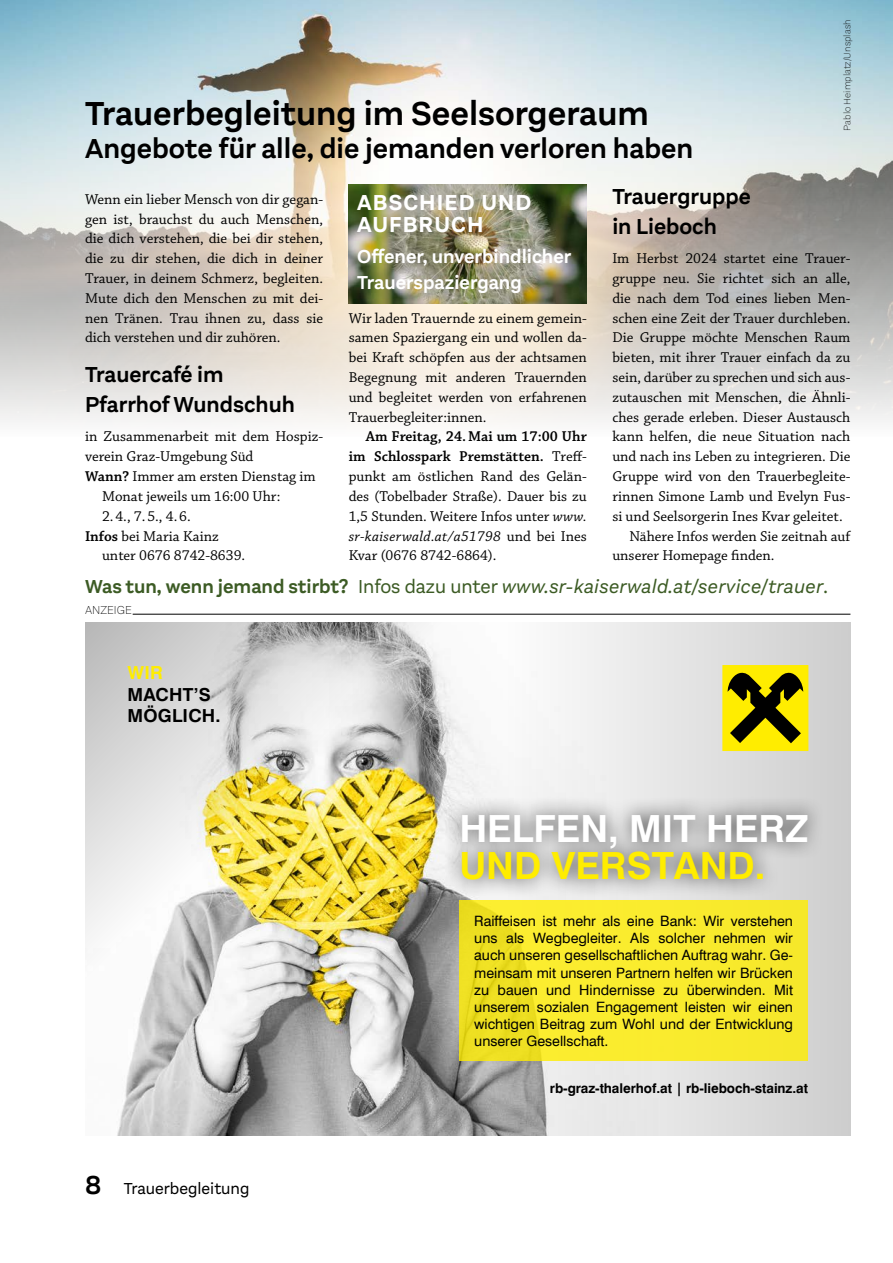
<style>
.page{position:relative;width:893px;height:1263px;background:#fff}
.page>*{position:absolute;margin:0;border:0;box-sizing:border-box;transform-origin:0 0}
.t1{font:700 37.5px "Swiss 721 BT";color:#fff}
.t2{font:700 37.5px "Swiss 721 BT";color:#ffed00}
.t3{font:600 34.5px "Aestetico";color:#000}
.t4{font:600 28.5px "Aestetico";color:#000}
.t5{font:600 22.5px/30px "Aestetico";color:#000}
.t6{font:700 22.5px/22.5px "Aestetico";letter-spacing:.05em;color:#fff}
.t7{font:italic 19.5px "Aestetico";letter-spacing:.02em;color:#3c5b24}
.t8{font:600 19.5px/25.5px "Aestetico";color:#fff}
.t9{font:700 18px/21.6px "Swiss 721 BT";letter-spacing:.01em;color:#000}
.t10{font:700 18px "Swiss 721 BT";color:#ffed00}
.t11{font:16.5px "Aestetico";color:#000}
.t12{font:15px/19.8px "Chaparral Pro";color:#000;text-align:justify}
.t13{font:14.25px/17.1px "Swiss 721 BT";color:#000;text-align:justify}
.t14{font:700 13.5px "Swiss 721 BT";letter-spacing:-.005em;color:#000}
.t15{font:200 12px "Aestetico";color:#000}
.t16{font:200 9.75px "Aestetico";color:#000}
.s1{font-weight:600}
.s2{font-style:italic}
.s3{font-weight:600;font-style:normal}
.s4{font-style:normal}
.s5{font-weight:600;font-size:27px}
</style>
<div class="page">
<img style="left:0;top:0;width:893px;height:422px">
<hr style="left:133px;top:614px;width:717px;height:1px;background:#000">
<img style="left:117px;top:767px;width:385px;height:368px">
<svg style="left:502px;top:623px;width:348px;height:512px"></svg>
<svg style="left:85px;top:623px;width:404px;height:417px"></svg>
<div style="left:723px;top:665px;width:85px;height:85px;background:#ffed00"></div>
<svg style="left:728px;top:672px;width:75px;height:71px"></svg>
<div style="left:443px;top:796px;width:382px;height:102px;background:#000;opacity:.75"></div>
<div style="left:459px;top:900px;width:349px;height:161px;background:linear-gradient(to right,#f2e426,#fbed2f)"></div>
<img style="left:349px;top:185px;width:238px;height:119px">
<h2 class="t3" style="left:85px;top:93px;width:565px">Trauerbegleitung im Seelsorgeraum</h2>
<h3 class="t4" style="left:85px;top:131px;width:610px">Angebote für alle, die jemanden verloren haben</h3>
<p class="t16" style="left:842px;top:131px;width:113px;rotate:-90deg">Pablo Heimplatz/Unsplash</p>
<p class="t12" style="left:85px;top:190px;width:240px">Wenn ein lieber Mensch von dir gegan&shy;gen ist, brauchst du auch Menschen, die dich verstehen, die bei dir stehen, die zu dir stehen, die dich in deiner Trauer, in deinem Schmerz, begleiten.<br>Mute dich den Menschen zu mit dei&shy;nen Tränen. Trau ihnen zu, dass sie dich verstehen und dir zuhören.</p>
<h3 class="t5" style="left:85px;top:360px;width:211px">Trauercafé im<br>Pfarrhof Wundschuh</h3>
<p class="t12" style="left:85px;top:427px;width:240px">in Zusammenarbeit mit dem Hospiz-</p>
<p class="t12" style="left:85px;top:447px;width:170px">verein Graz-Umgebung Süd</p>
<p class="t12" style="left:85px;top:467px;width:232px"><span class="s1">Wann?</span> Immer am ersten Dienstag im</p>
<p class="t12" style="left:102px;top:487px;width:180px">Monat jeweils um 16:00 Uhr:</p>
<p class="t12" style="left:102px;top:507px;width:90px">2.4., 7.5., 4.6.</p>
<p class="t12" style="left:85px;top:526px;width:135px"><span class="s1">Infos</span> bei Maria Kainz</p>
<p class="t12" style="left:102px;top:546px;width:145px">unter 0676 8742-8639.</p>
<h3 class="t6" style="left:357px;top:191px;width:176px">ABSCHIED UND<br>AUFBRUCH</h3>
<h3 class="t8" style="left:357px;top:244px;width:216px">Offener, unverbindlicher<br>Trauerspaziergang</h3>
<p class="t12" style="left:349px;top:309px;width:240px">Wir laden Trauernde zu einem gemein&shy;samen Spaziergang ein und wollen da&shy;bei Kraft schöpfen aus der achtsamen Begegnung mit anderen Trauernden und begleitet werden von erfahrenen Trauerbegleiter:innen.</p>
<p class="t12" style="left:349px;top:427px;width:240px;text-indent:17px"><span class="s1">Am Freitag, 24.Mai um 17:00 Uhr im Schlosspark Premstätten.</span> Treff&shy;punkt am östlichen Rand des Gelän&shy;des (Tobelbader Straße). Dauer bis zu 1,5 Stunden. Weitere Infos unter <span class="s2">www. sr-kaiserwald.at/a51798</span> und bei Ines Kvar (0676 8742-6864).</p>
<h3 class="t5" style="left:612px;top:182px;width:140px">Trauergruppe in Lieboch</h3>
<p class="t12" style="left:612px;top:249px;width:240px">Im Herbst 2024 startet eine Trauer-</p>
<p class="t12" style="left:612px;top:269px;width:240px">gruppe neu. Sie richtet sich an alle,</p>
<p class="t12" style="left:612px;top:289px;width:240px">die nach dem Tod eines lieben Men-</p>
<p class="t12" style="left:612px;top:309px;width:240px">schen eine Zeit der Trauer durchleben.</p>
<p class="t12" style="left:612px;top:328px;width:240px">Die Gruppe möchte Menschen Raum</p>
<p class="t12" style="left:612px;top:348px;width:240px">bieten, mit ihrer Trauer einfach da zu</p>
<p class="t12" style="left:612px;top:368px;width:240px">sein, darüber zu sprechen und sich aus-</p>
<p class="t12" style="left:612px;top:388px;width:240px">zutauschen mit Menschen, die Ähnli-</p>
<p class="t12" style="left:612px;top:408px;width:240px">ches gerade erleben. Dieser Austausch</p>
<p class="t12" style="left:612px;top:427px;width:240px">kann helfen, die neue Situation nach</p>
<p class="t12" style="left:612px;top:447px;width:240px">und nach ins Leben zu integrieren. Die</p>
<p class="t12" style="left:612px;top:467px;width:240px">Gruppe wird von den Trauerbegleite-</p>
<p class="t12" style="left:612px;top:487px;width:240px">rinnen Simone Lamb und Evelyn Fus-</p>
<p class="t12" style="left:612px;top:507px;width:232px">si und Seelsorgerin Ines Kvar geleitet.</p>
<p class="t12" style="left:629px;top:526px;width:223px">Nähere Infos werden Sie zeitnah auf</p>
<p class="t12" style="left:612px;top:546px;width:164px">unserer Homepage finden.</p>
<h3 class="t7" style="left:85px;top:575px;width:744px"><span class="s3">Was tun, wenn jemand stirbt?</span> <span class="s4">Infos dazu unter</span> www.sr-kaiserwald.at/service/trauer<span class="s4">.</span></h3>
<p class="t15" style="left:85px;top:603px;width:48px">ANZEIGE</p>
<p class="t10" style="left:128px;top:662px;width:37px">WIR</p>
<p class="t9" style="left:128px;top:683px;width:95px">MACHT’S<br>MÖGLICH.</p>
<p class="t11" style="left:85px;top:1179px;width:166px"><span class="s5">8</span> Trauerbegleitung</p>
<h1 class="t1" style="left:459px;top:806px;width:350px">HELFEN, MIT HERZ</h1>
<h1 class="t2" style="left:459px;top:843px;width:307px">UND VERSTAND.</h1>
<p class="t13" style="left:474px;top:912px;width:320px">Raiffeisen ist mehr als eine Bank: Wir verstehen uns als Wegbegleiter. Als solcher nehmen wir auch unseren gesellschaftlichen Auftrag wahr. Ge&shy;meinsam mit unseren Partnern helfen wir Brücken zu bauen und Hindernisse zu überwinden. Mit unserem sozialen Engagement leisten wir einen wichtigen Beitrag zum Wohl und der Entwicklung unserer Gesellschaft.</p>
<p class="t14" style="left:550px;top:1080px;width:260px">rb-graz-thalerhof.at | rb-lieboch-stainz.at</p>
</div>
